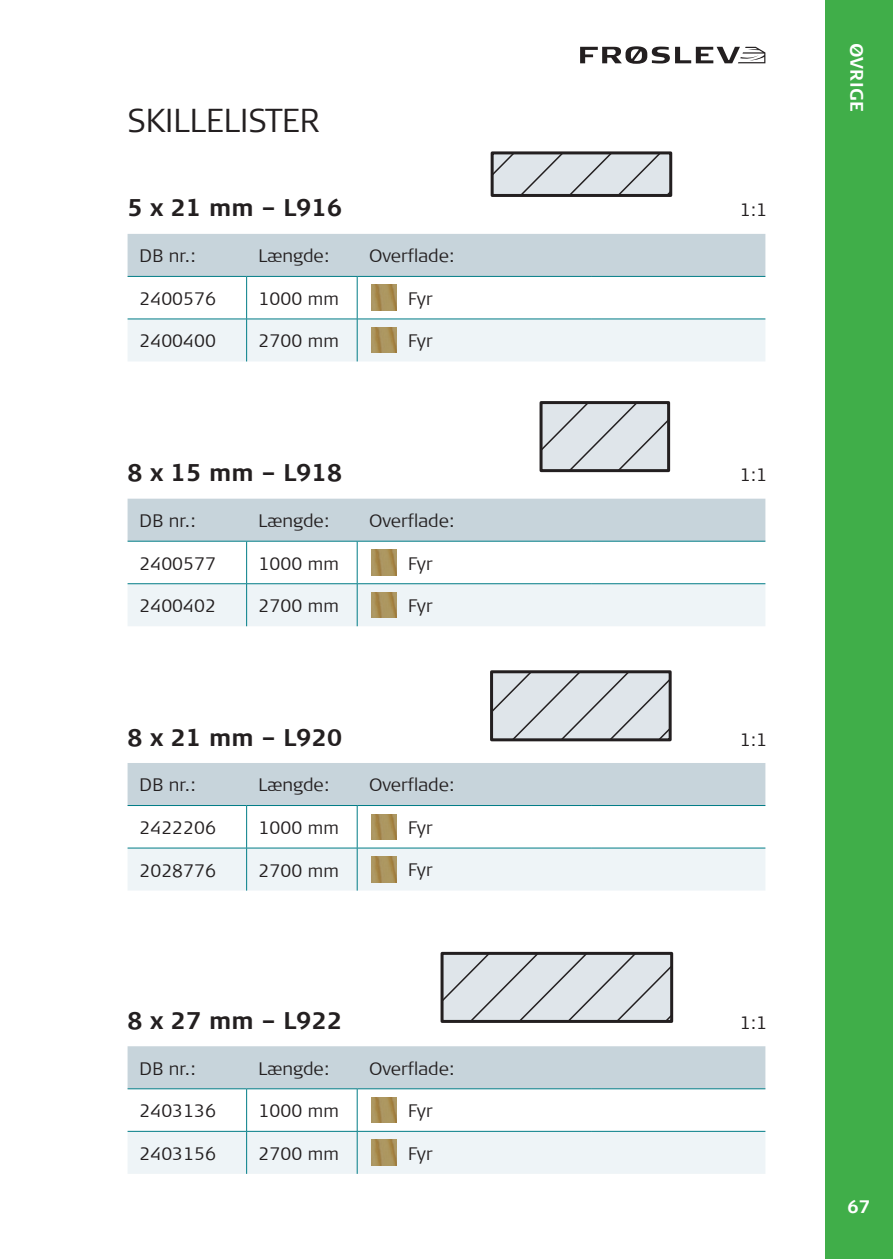
<style>
.page{position:relative;width:893px;height:1259px;background:#fff}
.page>*{position:absolute;margin:0;border:0;box-sizing:border-box;transform-origin:0 0}
.FRØ_Brød{font:300 33px "Signa Column";color:#231f20}
.FRØ_Brød-2{font:700 24px "Signa Column";color:#231f20}
.FRØ_Brød-3{font:300 18px "Signa Column";color:#231f20}
.t1{font:700 18px "Signa Column";letter-spacing:.01em;color:#fff}
</style>
<div class="page">
<div style="left:825px;top:0;width:68px;height:1259px;background:#40ae49"></div>
<svg style="left:580px;top:46px;width:185px;height:18px"></svg>
<svg style="left:128px;top:234px;width:637px;height:127px"></svg>
<hr style="left:128px;top:276px;width:119px;height:1px;background:#007c86">
<hr style="left:247px;top:276px;width:110px;height:1px;background:#007c86">
<hr style="left:246px;top:277px;width:1px;height:42px;background:#007c86">
<hr style="left:357px;top:276px;width:235px;height:1px;background:#007c86">
<hr style="left:357px;top:277px;width:1px;height:42px;background:#007c86">
<hr style="left:592px;top:276px;width:173px;height:1px;background:#007c86">
<hr style="left:246px;top:319px;width:1px;height:42px;background:#007c86">
<hr style="left:357px;top:318px;width:235px;height:1px;background:#007c86">
<hr style="left:357px;top:319px;width:1px;height:42px;background:#007c86">
<hr style="left:592px;top:318px;width:173px;height:1px;background:#007c86">
<hr style="left:128px;top:318px;width:119px;height:1px;background:#007c86">
<hr style="left:247px;top:318px;width:110px;height:1px;background:#007c86">
<img style="left:371px;top:285px;width:26px;height:25px">
<img style="left:371px;top:327px;width:26px;height:26px">
<svg style="left:128px;top:499px;width:637px;height:127px"></svg>
<hr style="left:128px;top:541px;width:119px;height:1px;background:#007c86">
<hr style="left:247px;top:541px;width:110px;height:1px;background:#007c86">
<hr style="left:246px;top:541px;width:1px;height:42px;background:#007c86">
<hr style="left:357px;top:541px;width:235px;height:1px;background:#007c86">
<hr style="left:357px;top:541px;width:1px;height:42px;background:#007c86">
<hr style="left:592px;top:541px;width:173px;height:1px;background:#007c86">
<hr style="left:246px;top:584px;width:1px;height:42px;background:#007c86">
<hr style="left:357px;top:583px;width:235px;height:1px;background:#007c86">
<hr style="left:357px;top:584px;width:1px;height:42px;background:#007c86">
<hr style="left:592px;top:583px;width:173px;height:1px;background:#007c86">
<hr style="left:128px;top:583px;width:119px;height:1px;background:#007c86">
<hr style="left:247px;top:583px;width:110px;height:1px;background:#007c86">
<img style="left:371px;top:550px;width:26px;height:25px">
<img style="left:371px;top:592px;width:26px;height:26px">
<svg style="left:128px;top:763px;width:637px;height:127px"></svg>
<hr style="left:128px;top:805px;width:119px;height:1px;background:#007c86">
<hr style="left:247px;top:805px;width:110px;height:1px;background:#007c86">
<hr style="left:246px;top:806px;width:1px;height:41px;background:#007c86">
<hr style="left:357px;top:805px;width:235px;height:1px;background:#007c86">
<hr style="left:357px;top:806px;width:1px;height:41px;background:#007c86">
<hr style="left:592px;top:805px;width:173px;height:1px;background:#007c86">
<hr style="left:246px;top:848px;width:1px;height:42px;background:#007c86">
<hr style="left:357px;top:847px;width:235px;height:1px;background:#007c86">
<hr style="left:357px;top:848px;width:1px;height:42px;background:#007c86">
<hr style="left:592px;top:847px;width:173px;height:1px;background:#007c86">
<hr style="left:128px;top:847px;width:119px;height:1px;background:#007c86">
<hr style="left:247px;top:847px;width:110px;height:1px;background:#007c86">
<img style="left:371px;top:814px;width:26px;height:25px">
<img style="left:371px;top:856px;width:26px;height:26px">
<div style="left:494px;top:674px;width:174px;height:63px;background:#dfe5ea"></div>
<div style="left:490px;top:670px;width:182px;height:71px;border:3px solid #231f20"></div>
<svg style="left:495px;top:155px;width:173px;height:38px"></svg>
<div style="left:491px;top:151px;width:181px;height:46px;border:3px solid #231f20"></div>
<div style="left:544px;top:405px;width:122px;height:63px;background:#dfe5ea"></div>
<div style="left:540px;top:401px;width:130px;height:71px;border:3px solid #231f20"></div>
<svg style="left:128px;top:1046px;width:637px;height:127px"></svg>
<hr style="left:128px;top:1088px;width:119px;height:1px;background:#007c86">
<hr style="left:247px;top:1088px;width:110px;height:1px;background:#007c86">
<hr style="left:246px;top:1089px;width:1px;height:42px;background:#007c86">
<hr style="left:357px;top:1088px;width:235px;height:1px;background:#007c86">
<hr style="left:357px;top:1089px;width:1px;height:42px;background:#007c86">
<hr style="left:592px;top:1088px;width:173px;height:1px;background:#007c86">
<hr style="left:246px;top:1131px;width:1px;height:42px;background:#007c86">
<hr style="left:357px;top:1130px;width:235px;height:1px;background:#007c86">
<hr style="left:357px;top:1131px;width:1px;height:42px;background:#007c86">
<hr style="left:592px;top:1130px;width:173px;height:1px;background:#007c86">
<hr style="left:128px;top:1130px;width:119px;height:1px;background:#007c86">
<hr style="left:247px;top:1130px;width:110px;height:1px;background:#007c86">
<img style="left:371px;top:1097px;width:26px;height:25px">
<img style="left:371px;top:1139px;width:26px;height:26px">
<div style="left:445px;top:956px;width:224px;height:63px;background:#dfe5ea"></div>
<div style="left:441px;top:952px;width:232px;height:71px;border:3px solid #231f20"></div>
<p class="FRØ_Brød" style="left:128px;top:102px;width:194px">SKILLELISTER</p>
<p class="FRØ_Brød-2" style="left:128px;top:194px;width:216px">5 x 21 mm – L916</p>
<p class="FRØ_Brød-3" style="left:140px;top:246px;width:58px">DB nr.:</p>
<p class="FRØ_Brød-3" style="left:259px;top:246px;width:72px">Længde:</p>
<p class="FRØ_Brød-3" style="left:369px;top:246px;width:87px">Overflade:</p>
<p class="FRØ_Brød-3" style="left:140px;top:288px;width:78px">2400576</p>
<p class="FRØ_Brød-3" style="left:259px;top:288px;width:82px">1000 mm</p>
<p class="FRØ_Brød-3" style="left:408px;top:288px;width:26px">Fyr</p>
<p class="FRØ_Brød-3" style="left:140px;top:331px;width:78px">2400400</p>
<p class="FRØ_Brød-3" style="left:259px;top:331px;width:82px">2700 mm</p>
<p class="FRØ_Brød-3" style="left:408px;top:331px;width:26px">Fyr</p>
<p class="FRØ_Brød-2" style="left:128px;top:459px;width:216px">8 x 15 mm – L918</p>
<p class="FRØ_Brød-3" style="left:140px;top:511px;width:58px">DB nr.:</p>
<p class="FRØ_Brød-3" style="left:259px;top:511px;width:72px">Længde:</p>
<p class="FRØ_Brød-3" style="left:369px;top:511px;width:87px">Overflade:</p>
<p class="FRØ_Brød-3" style="left:140px;top:553px;width:78px">2400577</p>
<p class="FRØ_Brød-3" style="left:259px;top:553px;width:82px">1000 mm</p>
<p class="FRØ_Brød-3" style="left:408px;top:553px;width:26px">Fyr</p>
<p class="FRØ_Brød-3" style="left:140px;top:596px;width:78px">2400402</p>
<p class="FRØ_Brød-3" style="left:259px;top:596px;width:82px">2700 mm</p>
<p class="FRØ_Brød-3" style="left:408px;top:595px;width:26px">Fyr</p>
<p class="FRØ_Brød-3" style="left:740px;top:200px;width:29px">1:1</p>
<p class="FRØ_Brød-3" style="left:740px;top:465px;width:29px">1:1</p>
<p class="FRØ_Brød-2" style="left:128px;top:723px;width:216px">8 x 21 mm – L920</p>
<p class="FRØ_Brød-3" style="left:740px;top:729px;width:29px">1:1</p>
<p class="FRØ_Brød-3" style="left:140px;top:775px;width:58px">DB nr.:</p>
<p class="FRØ_Brød-3" style="left:259px;top:775px;width:72px">Længde:</p>
<p class="FRØ_Brød-3" style="left:369px;top:775px;width:87px">Overflade:</p>
<p class="FRØ_Brød-3" style="left:140px;top:817px;width:78px">2422206</p>
<p class="FRØ_Brød-3" style="left:259px;top:817px;width:82px">1000 mm</p>
<p class="FRØ_Brød-3" style="left:408px;top:817px;width:26px">Fyr</p>
<p class="FRØ_Brød-3" style="left:140px;top:860px;width:78px">2028776</p>
<p class="FRØ_Brød-3" style="left:259px;top:860px;width:82px">2700 mm</p>
<p class="FRØ_Brød-3" style="left:408px;top:860px;width:26px">Fyr</p>
<p class="FRØ_Brød-2" style="left:128px;top:1006px;width:216px">8 x 27 mm – L922</p>
<p class="FRØ_Brød-3" style="left:740px;top:1012px;width:29px">1:1</p>
<p class="FRØ_Brød-3" style="left:140px;top:1058px;width:58px">DB nr.:</p>
<p class="FRØ_Brød-3" style="left:259px;top:1058px;width:72px">Længde:</p>
<p class="FRØ_Brød-3" style="left:369px;top:1058px;width:87px">Overflade:</p>
<p class="FRØ_Brød-3" style="left:140px;top:1100px;width:78px">2403136</p>
<p class="FRØ_Brød-3" style="left:259px;top:1100px;width:82px">1000 mm</p>
<p class="FRØ_Brød-3" style="left:408px;top:1100px;width:26px">Fyr</p>
<p class="FRØ_Brød-3" style="left:140px;top:1143px;width:78px">2403156</p>
<p class="FRØ_Brød-3" style="left:259px;top:1143px;width:82px">2700 mm</p>
<p class="FRØ_Brød-3" style="left:408px;top:1143px;width:26px">Fyr</p>
<p class="t1" style="left:867px;top:43px;width:70px;rotate:90deg">ØVRIGE</p>
<p class="t1" style="left:847px;top:1196px;width:25px">67</p>
</div>
